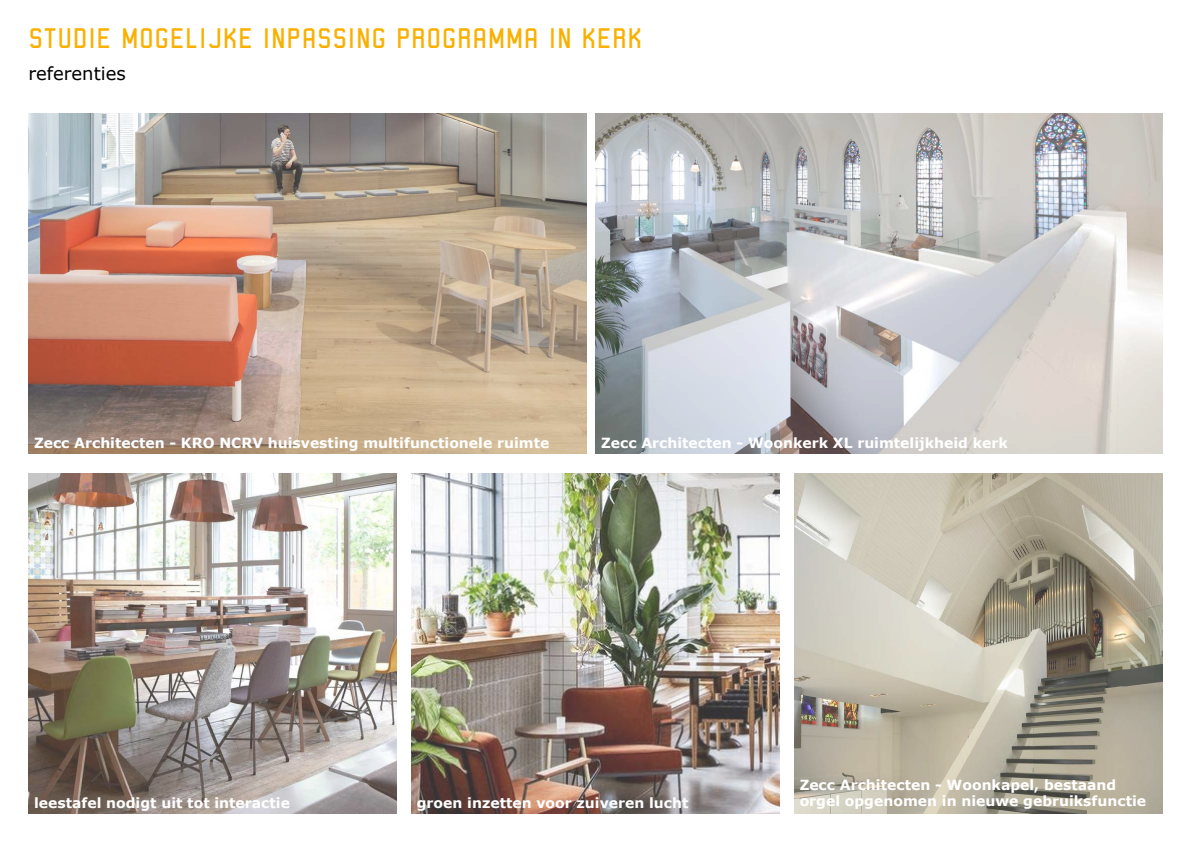
<style>
.page{position:relative;width:1191px;height:842px;background:#fff}
.page>*{position:absolute;margin:0;border:0;box-sizing:border-box;transform-origin:0 0}
.t1{font:30px "Robust ICG";letter-spacing:.015em;color:#f9b000}
.t2{font:18px "Verdana";color:#000}
.t3{font:700 14px "Verdana";color:#fff}
</style>
<div class="page">
<img style="left:28px;top:113px;width:559px;height:341px">
<img style="left:595px;top:113px;width:567px;height:341px">
<img style="left:28px;top:473px;width:369px;height:341px">
<img style="left:411px;top:473px;width:369px;height:341px">
<img style="left:794px;top:473px;width:368px;height:341px">
<h1 class="t1" style="left:28px;top:22px;width:615px">STUDIE MOGELIJKE INPASSING PROGRAMMA IN KERK</h1>
<p class="t2" style="left:28px;top:61px;width:99px">referenties</p>
<p class="t3" style="left:34px;top:433px;width:517px">Zecc Architecten - KRO NCRV huisvesting multifunctionele ruimte</p>
<p class="t3" style="left:601px;top:433px;width:408px">Zecc Architecten - Woonkerk XL ruimtelijkheid kerk</p>
<p class="t3" style="left:799px;top:775px;width:318px">Zecc Architecten - Woonkapel, bestaand</p>
<p class="t3" style="left:34px;top:793px;width:257px">leestafel nodigt uit tot interactie</p>
<p class="t3" style="left:417px;top:793px;width:273px">groen inzetten voor zuiveren lucht</p>
<p class="t3" style="left:799px;top:791px;width:348px">orgel opgenomen in nieuwe gebruiksfunctie</p>
</div>
